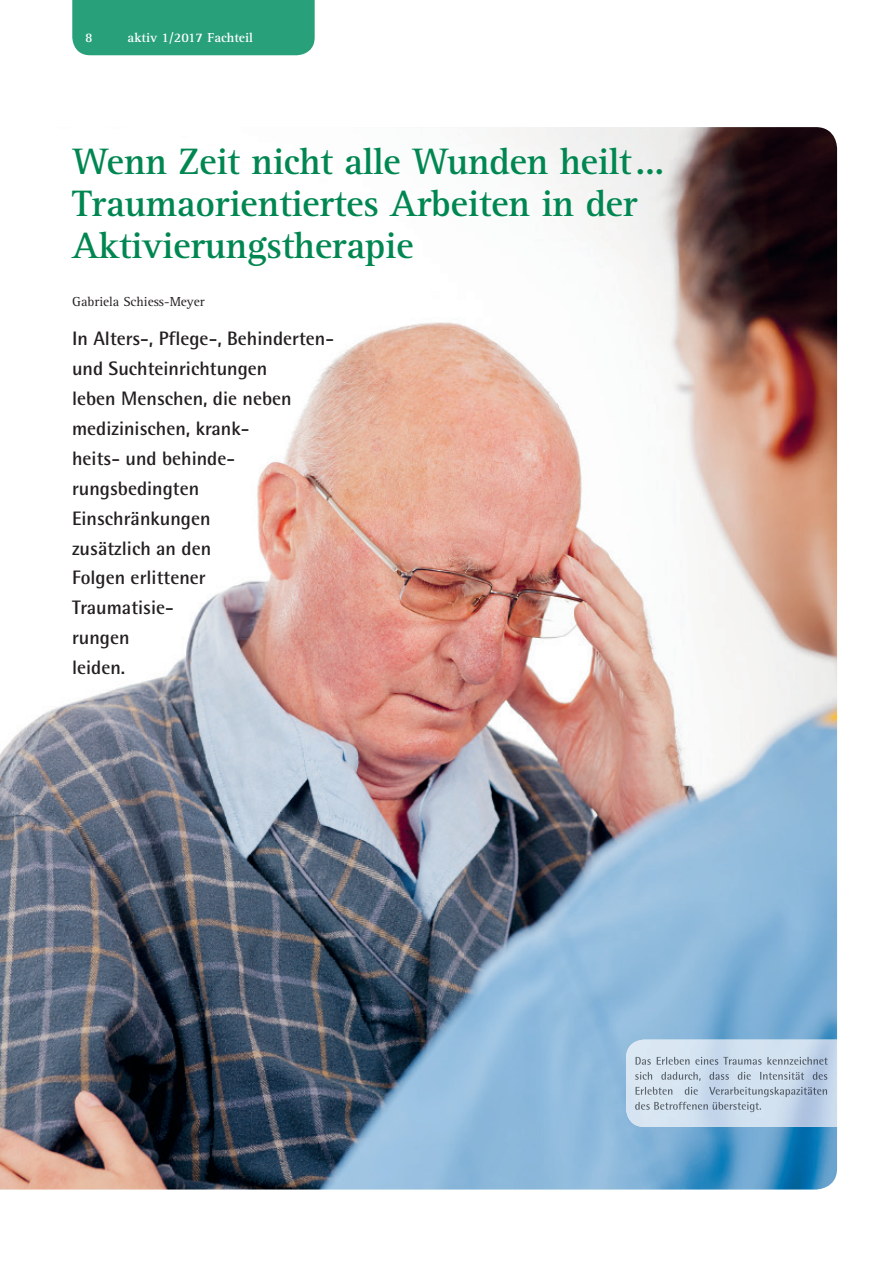
<style>
.page{position:relative;width:893px;height:1263px;background:#fff}
.page>*{position:absolute;margin:0;border:0;box-sizing:border-box;transform-origin:0 0}
.t1{font:700 38.1px/42.3px "Rotis Serif";letter-spacing:-.01em;color:#008751}
.t2{font:700 19.5px/30px "Rotis Semi Sans";color:#231f20}
.t3{font:13.5px "Rotis Serif";color:#231f20}
.t4{font:700 13.5px "Rotis Serif";color:#fff}
</style>
<div class="page">
<img style="left:0;top:127px;width:837px;height:1062px">
<div style="left:72px;top:0;width:243px;height:55px;background:#28a079"></div>
<img style="left:626px;top:1040px;width:211px;height:87px">
<img style="left:635px;top:1057px;width:193px;height:8px">
<img style="left:635px;top:1072px;width:193px;height:9px">
<img style="left:635px;top:1087px;width:193px;height:10px">
<img style="left:635px;top:1102px;width:126px;height:10px">
<p class="t4" style="left:85px;top:30px;width:9px">8</p>
<p class="t4" style="left:128px;top:30px;width:127px">aktiv 1/2017 Fachteil</p>
<h1 class="t1" style="left:72px;top:141px;width:594px">Wenn Zeit nicht alle Wunden heilt ...<br>Traumaorientiertes Arbeiten in der<br>Aktivierungstherapie</h1>
<p class="t3" style="left:72px;top:294px;width:134px">Gabriela Schiess-Meyer</p>
<p class="t2" style="left:72px;top:323px;width:264px">In Alters-, Pflege-, Behinderten&shy;und Suchteinrichtungen<br>leben Menschen, die neben medizinischen, krank-<br>heits- und be hin de&shy;rungsbedingten<br>Einschränkungen<br>zusätzlich an den<br>Folgen erlittener<br>Traumatisie-<br>rungen<br>leiden.</p>
</div>
